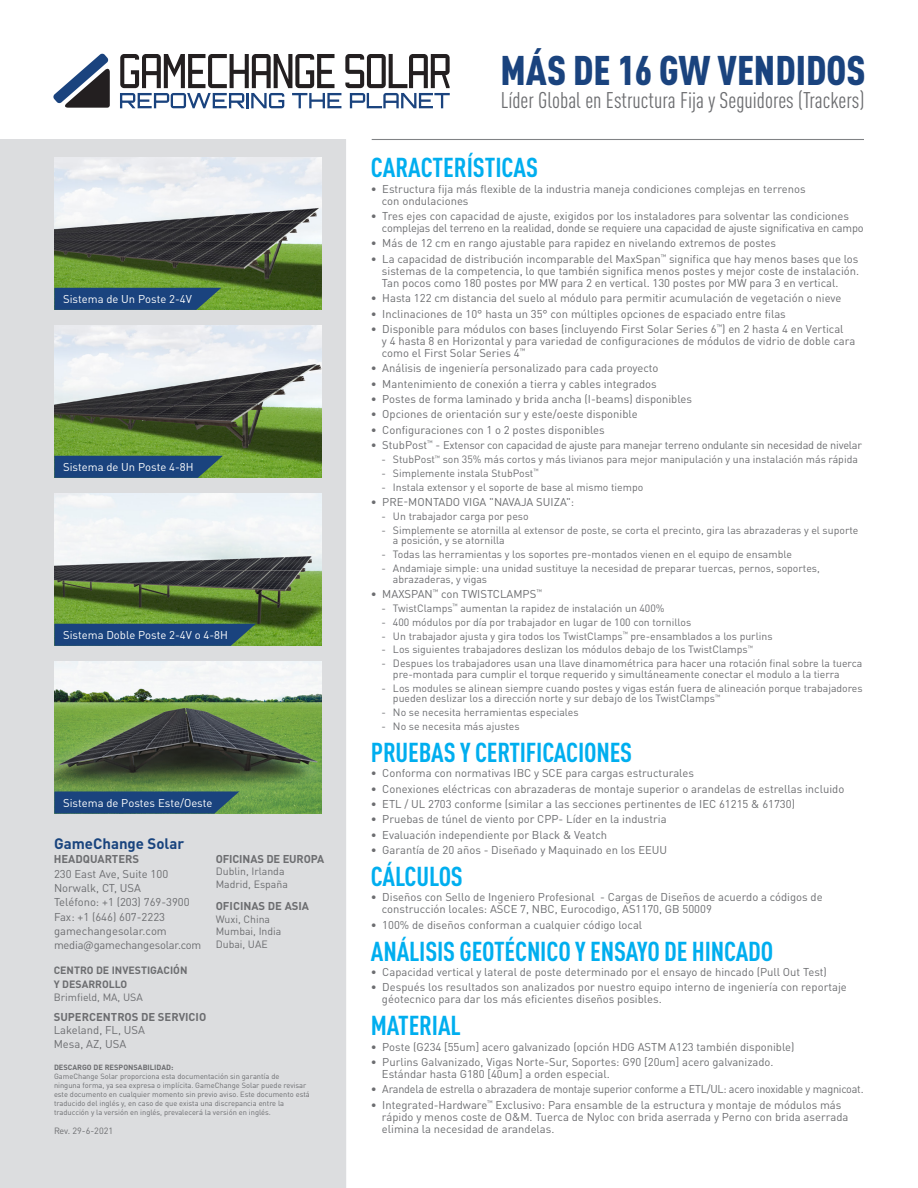
<style>
.page{position:relative;width:918px;height:1188px;background:#fff}
.page>*{position:absolute;margin:0;border:0;box-sizing:border-box;transform-origin:0 0}
.t1{font:900 condensed 40.8px "DIN Pro";color:#1a437e}
.t2{font:700 condensed 27px "DIN Pro";letter-spacing:-.005em;color:#00aeef}
.t3{font:condensed 22.35px "DIN Pro";color:#6c6d70}
.t4{font:700 15px "DIN Pro";color:#19447e}
.t5{font:11.25px/12px "DIN Pro";color:#6c6d70}
.t6{font:11.25px "DIN Pro";color:#fff}
.t7{font:11.25px "DIN Pro";letter-spacing:-.02em;color:#6c6d70}
.t8{font:700 11.25px "DIN Pro";color:#6c6d70}
.t9{font:10.95px "DIN Pro";letter-spacing:-.02em;color:#6c6d70}
.t10{font:10.5px/10.5px "DIN Pro";color:#6c6d70}
.t11{font:700 10.5px/13.5px "DIN Pro";color:#6c6d70}
.t12{font:9px "DIN Pro";color:#6c6d70}
.t13{font:7.5px/9px "DIN Pro";color:#6c6d70}
.t14{font:700 7.5px "DIN Pro";color:#6c6d70}
.s1{font-size:11.25px}
</style>
<div class="page">
<div style="left:0;top:139px;width:346px;height:1049px;background:#dcdddf"></div>
<hr style="left:372px;top:139px;width:492px;height:1px;background:#808285">
<svg style="left:53px;top:53px;width:57px;height:55px"></svg>
<svg style="left:120px;top:54px;width:330px;height:54px"></svg>
<img style="left:54px;top:158px;width:267px;height:152px">
<svg style="left:54px;top:288px;width:167px;height:22px;background:#214b77"></svg>
<img style="left:54px;top:494px;width:267px;height:152px">
<svg style="left:54px;top:624px;width:202px;height:22px;background:#204a78"></svg>
<img style="left:54px;top:662px;width:267px;height:152px">
<svg style="left:54px;top:791px;width:185px;height:23px;background:#224c78"></svg>
<img style="left:54px;top:326px;width:267px;height:152px">
<svg style="left:54px;top:456px;width:169px;height:22px;background:#214b77"></svg>
<p class="t6" style="left:63px;top:290px;width:130px">Sistema de Un Poste 2-4V</p>
<p class="t6" style="left:63px;top:458px;width:132px">Sistema de Un Poste 4-8H</p>
<p class="t6" style="left:63px;top:626px;width:166px">Sistema Doble Poste 2-4V o 4-8H</p>
<p class="t6" style="left:63px;top:794px;width:151px">Sistema de Postes Este/Oeste</p>
<h3 class="t4" style="left:54px;top:831px;width:132px">GameChange Solar</h3>
<p class="t8" style="left:54px;top:850px;width:87px">HEADQUARTERS</p>
<p class="t5" style="left:54px;top:865px;width:149px;line-height:14.2px">230 East Ave, Suite 100<br>Norwalk, CT, USA<br>Teléfono: +1 (203) 769-3900<br>Fax: +1 (646) 607-2223 gamechangesolar.com media@gamechangesolar.com</p>
<p class="t11" style="left:54px;top:963px;width:135px">CENTRO DE INVESTIGACIÓN<br>Y DESARROLLO</p>
<p class="t10" style="left:54px;top:991px;width:91px">Brimfield, MA, USA</p>
<p class="t8" style="left:54px;top:1007px;width:154px">SUPERCENTROS DE SERVICIO</p>
<p class="t5" style="left:54px;top:1022px;width:93px;line-height:13.5px">Lakeland, FL, USA<br>Mesa, AZ, USA</p>
<p class="t8" style="left:216px;top:849px;width:110px">OFICINAS DE EUROPA</p>
<p class="t10" style="left:216px;top:864px;width:74px;line-height:12.6px">Dublin, Irlanda<br>Madrid, España</p>
<p class="t8" style="left:216px;top:897px;width:95px">OFICINAS DE ASIA</p>
<p class="t10" style="left:216px;top:912px;width:67px;line-height:12.6px">Wuxi, China<br>Mumbai, India<br>Dubai, UAE</p>
<p class="t14" style="left:54px;top:1061px;width:121px">DESCARGO DE RESPONSABILIDAD:</p>
<p class="t13" style="left:54px;top:1071px;width:257px">GameChange Solar proporciona esta documentación sin garantía de<br>ninguna forma, ya sea expresa o implícita. GameChange Solar puede revisar este documento en cualquier momento sin previo aviso. Este documento está traducido del inglés y, en caso de que exista una discrepancia entre la traducción y la versión en inglés, prevalecerá la versión en inglés.</p>
<p class="t12" style="left:54px;top:1124px;width:61px">Rev. 29-6-2021</p>
<h1 class="t1" style="left:501px;top:38px;width:366px">MÁS DE 16 GW VENDIDOS</h1>
<h3 class="t3" style="left:501px;top:84px;width:365px">Líder Global en Estructura Fija y Seguidores (Trackers)</h3>
<h2 class="t2" style="left:371px;top:147px;width:169px">CARACTERÍSTICAS</h2>
<p class="t5" style="left:382px;top:181px;width:425px;text-indent:-11px">• Estructura fija más flexible de la industria maneja condiciones complejas en terrenos con ondulaciones</p>
<p class="t5" style="left:382px;top:209px;width:483px;text-indent:-11px">• Tres ejes con capacidad de ajuste, exigidos por los instaladores para solventar las condiciones complejas del terreno en la realidad, donde se requiere una capacidad de ajuste significativa en campo</p>
<p class="t5" style="left:371px;top:236px;width:407px">• Más de 12 cm en rango ajustable para rapidez en nivelando extremos de postes</p>
<p class="t5" style="left:382px;top:252px;width:479px;text-align:justify;text-indent:-11px">• La capacidad de distribución incomparable del MaxSpan<sup>™</sup> significa que hay menos bases que los sistemas de la competencia, lo que también significa menos postes y mejor coste de instalación.<br>Tan pocos como 180 postes por MW para 2 en vertical. 130 postes por MW para 3 en vertical.</p>
<p class="t5" style="left:371px;top:291px;width:472px">• Hasta 122 cm distancia del suelo al módulo para permitir acumulación de vegetación o nieve</p>
<p class="t5" style="left:371px;top:306px;width:416px">• Inclinaciones de 10° hasta un 35° con múltiples opciones de espaciado entre filas</p>
<p class="t5" style="left:382px;top:322px;width:475px;text-indent:-11px">• Disponible para módulos con bases (incluyendo First Solar Series 6<sup>™</sup>) en 2 hasta 4 en Vertical<br>y 4 hasta 8 en Horizontal y para variedad de configuraciones de módulos de vidrio de doble cara como el First Solar Series 4<sup>™</sup></p>
<p class="t5" style="left:371px;top:361px;width:289px">• Análisis de ingeniería personalizado para cada proyecto</p>
<p class="t5" style="left:371px;top:376px;width:287px">• Mantenimiento de conexión a tierra y cables integrados</p>
<p class="t5" style="left:371px;top:392px;width:323px">• Postes de forma laminado y brida ancha (I-beams) disponibles</p>
<p class="t5" style="left:371px;top:407px;width:268px">• Opciones de orientación sur y este/oeste disponible</p>
<p class="t5" style="left:371px;top:423px;width:235px">• Configuraciones con 1 o 2 postes disponibles</p>
<p class="t9" style="left:371px;top:437px;width:493px"><span class="s1">• StubPost</span><sup>™</sup> <span class="s1">-</span> Extensor con capacidad de ajuste para manejar terreno ondulante sin necesidad de nivelar</p>
<p class="t10" style="left:382px;top:453px;width:478px">- StubPost<sup>™</sup> son 35% más cortos y más livianos para mejor manipulación y una instalación más rápida</p>
<p class="t10" style="left:382px;top:467px;width:158px">- Simplemente instala StubPost<sup>™</sup></p>
<p class="t10" style="left:382px;top:481px;width:263px">- Instala extensor y el soporte de base al mismo tiempo</p>
<p class="t5" style="left:371px;top:495px;width:205px">• PRE-MONTADO VIGA "NAVAJA SUIZA":</p>
<p class="t10" style="left:382px;top:510px;width:149px">- Un trabajador carga por peso</p>
<p class="t10" style="left:393px;top:524px;width:467px;text-indent:-11px">- Simplemente se atornilla al extensor de poste, se corta el precinto, gira las abrazaderas y el suporte a posición, y se atornilla</p>
<p class="t10" style="left:382px;top:548px;width:412px">- Todas las herramientas y los soportes pre-montados vienen en el equipo de ensamble</p>
<p class="t10" style="left:393px;top:562px;width:428px;text-indent:-11px">- Andamiaje simple: una unidad sustituye la necesidad de preparar tuercas, pernos, soportes, abrazaderas, y vigas</p>
<p class="t5" style="left:371px;top:587px;width:172px">• MAXSPAN<sup>™</sup> con TWISTCLAMPS<sup>™</sup></p>
<p class="t10" style="left:382px;top:602px;width:285px">- TwistClamps<sup>™</sup> aumentan la rapidez de instalación un 400%</p>
<p class="t10" style="left:382px;top:616px;width:311px">- 400 módulos por día por trabajador en lugar de 100 con tornillos</p>
<p class="t10" style="left:382px;top:630px;width:392px">- Un trabajador ajusta y gira todos los TwistClamps<sup>™</sup> pre-ensamblados a los purlins</p>
<p class="t10" style="left:382px;top:643px;width:373px">- Los siguientes trabajadores deslizan los módulos debajo de los TwistClamps<sup>™</sup></p>
<p class="t10" style="left:393px;top:657px;width:471px;text-indent:-11px">- Despues los trabajadores usan una llave dinamométrica para hacer una rotación final sobre la tuerca pre-montada para cumplir el torque requerido y simultáneamente conectar el modulo a la tierra</p>
<p class="t10" style="left:393px;top:682px;width:471px;text-indent:-11px">- Los modules se alinean siempre cuando postes y vigas están fuera de alineación porque trabajadores pueden deslizar los a dirección norte y sur debajo de los TwistClamps<sup>™</sup></p>
<p class="t10" style="left:382px;top:706px;width:199px">- No se necesita herramientas especiales</p>
<p class="t10" style="left:382px;top:720px;width:139px">- No se necesita más ajustes</p>
<h2 class="t2" style="left:371px;top:732px;width:263px">PRUEBAS Y CERTIFICACIONES</h2>
<p class="t5" style="left:371px;top:766px;width:325px">• Conforma con normativas IBC y SCE para cargas estructurales</p>
<p class="t5" style="left:371px;top:781px;width:475px">• Conexiones eléctricas con abrazaderas de montaje superior o arandelas de estrellas incluido</p>
<p class="t5" style="left:371px;top:797px;width:426px">• ETL / UL 2703 conforme (similar a las secciones pertinentes de IEC 61215 &amp; 61730)</p>
<p class="t5" style="left:371px;top:812px;width:297px">• Pruebas de túnel de viento por CPP- Líder en la industria</p>
<p class="t5" style="left:371px;top:828px;width:238px">• Evaluación independiente por Black &amp; Veatch</p>
<p class="t5" style="left:371px;top:843px;width:298px">• Garantía de 20 años - Diseñado y Maquinado en los EEUU</p>
<h2 class="t2" style="left:371px;top:856px;width:93px">CÁLCULOS</h2>
<p class="t5" style="left:382px;top:890px;width:442px;text-indent:-11px">• Diseños con Sello de Ingeniero Profesional - Cargas de Diseños de acuerdo a códigos de construcción locales: ASCE 7, NBC, Eurocodigo, AS1170, GB 50009</p>
<p class="t5" style="left:371px;top:918px;width:273px">• 100% de diseños conforman a cualquier código local</p>
<h2 class="t2" style="left:371px;top:931px;width:404px">ANÁLISIS GEOTÉCNICO Y ENSAYO DE HINCADO</h2>
<p class="t5" style="left:371px;top:965px;width:457px">• Capacidad vertical y lateral de poste determinado por el ensayo de hincado (Pull Out Test)</p>
<p class="t5" style="left:382px;top:980px;width:466px;text-indent:-11px">• Después los resultados son analizados por nuestro equipo interno de ingeniería con reportaje géotecnico para dar los más eficientes diseños posibles.</p>
<h2 class="t2" style="left:371px;top:1005px;width:91px">MATERIAL</h2>
<p class="t5" style="left:371px;top:1039px;width:425px">• Poste (G234 [55um] acero galvanizado (opción HDG ASTM A123 también disponible)</p>
<p class="t5" style="left:382px;top:1055px;width:393px;text-indent:-11px">• Purlins Galvanizado, Vigas Norte-Sur, Soportes: G90 [20um] acero galvanizado.<br>Estándar hasta G180 [40um] a orden especial.</p>
<p class="t7" style="left:371px;top:1080px;width:494px">• Arandela de estrella o abrazadera de montaje superior conforme a ETL/UL: acero inoxidable y magnicoat.</p>
<p class="t5" style="left:382px;top:1098px;width:468px;text-indent:-11px">• Integrated-Hardware<sup>™</sup> Exclusivo: Para ensamble de la estructura y montaje de módulos más rápido y menos coste de O&amp;M. Tuerca de Nyloc con brida aserrada y Perno con brida aserrada elimina la necesidad de arandelas.</p>
</div>
